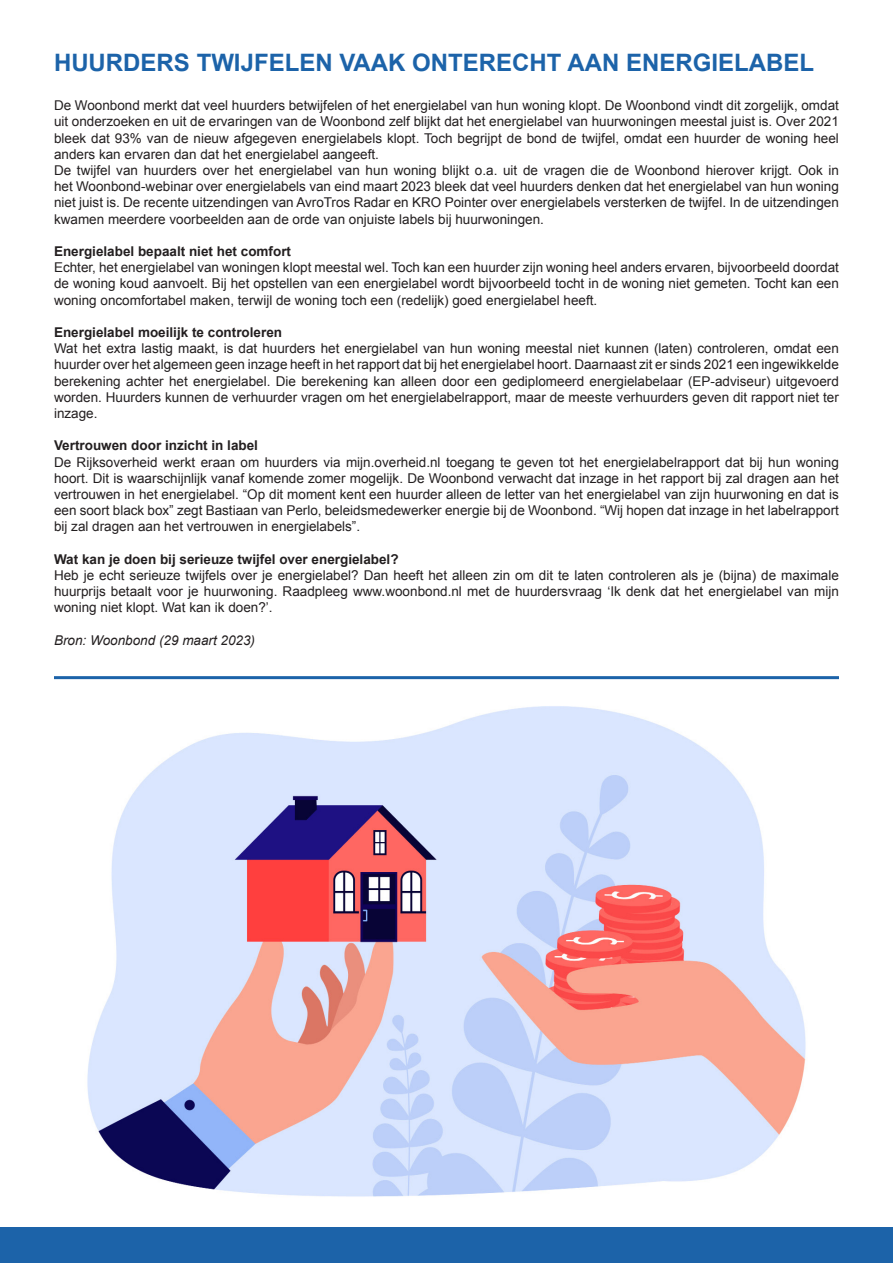
<style>
.page{position:relative;width:893px;height:1263px;background:#fff}
.page>*{position:absolute;margin:0;border:0;box-sizing:border-box;transform-origin:0 0}
.t1{font:700 24px "Arial";color:#1c63a9}
.t2{font:13.5px/16.2px "Arial";color:#231f20;text-align:justify}
.t3{font:700 13.5px "Arial";color:#231f20}
.t4{font:italic 13.5px "Arial";color:#231f20}
</style>
<div class="page">
<img style="left:87px;top:706px;width:719px;height:491px">
<hr style="left:54px;top:676px;width:785px;height:3px;background:#1c63a9">
<div style="left:0;top:1227px;width:893px;height:36px;background:#1c63a9"></div>
<h1 class="t1" style="left:54px;top:47px;width:762px">HUURDERS TWIJFELEN VAAK ONTERECHT AAN ENERGIELABEL</h1>
<p class="t2" style="left:54px;top:97px;width:786px;text-align:left">De Woonbond merkt dat veel huurders betwijfelen of het energielabel van hun woning klopt. De Woonbond vindt dit zorgelijk, omdat uit onderzoeken en uit de ervaringen van de Woonbond zelf blijkt dat het energielabel van huurwoningen meestal juist is. Over 2021 bleek dat 93% van de nieuw afgegeven energielabels klopt. Toch begrijpt de bond de twijfel, omdat een huurder de woning heel anders kan ervaren dan dat het energielabel aangeeft.<br>De twijfel van huurders over het energielabel van hun woning blijkt o.a. uit de vragen die de Woonbond hierover krijgt. Ook in het Woonbond-webinar over energielabels van eind maart 2023 bleek dat veel huurders denken dat het energielabel van hun woning niet juist is. De recente uitzendingen van AvroTros Radar en KRO Pointer over energielabels versterken de twijfel. In de uitzendingen kwamen meerdere voorbeelden aan de orde van onjuiste labels bij huurwoningen.</p>
<p class="t3" style="left:54px;top:242px;width:239px">Energielabel bepaalt niet het comfort</p>
<p class="t2" style="left:54px;top:259px;width:786px">Echter, het energielabel van woningen klopt meestal wel. Toch kan een huurder zijn woning heel anders ervaren, bijvoorbeeld doordat de woning koud aanvoelt. Bij het opstellen van een energielabel wordt bijvoorbeeld tocht in de woning niet gemeten. Tocht kan een woning oncomfortabel maken, terwijl de woning toch een (redelijk) goed energielabel heeft.</p>
<p class="t3" style="left:54px;top:323px;width:230px">Energielabel moeilijk te controleren</p>
<p class="t2" style="left:54px;top:340px;width:786px">Wat het extra lastig maakt, is dat huurders het energielabel van hun woning meestal niet kunnen (laten) controleren, omdat een huurder over het algemeen geen inzage heeft in het rapport dat bij het energielabel hoort. Daarnaast zit er sinds 2021 een ingewikkelde berekening achter het energielabel. Die berekening kan alleen door een gediplomeerd energielabelaar (EP-adviseur) uitgevoerd worden. Huurders kunnen de verhuurder vragen om het energielabelrapport, maar de meeste verhuurders geven dit rapport niet ter inzage.</p>
<p class="t3" style="left:54px;top:437px;width:206px">Vertrouwen door inzicht in label</p>
<p class="t2" style="left:54px;top:454px;width:786px">De Rijksoverheid werkt eraan om huurders via mijn.overheid.nl toegang te geven tot het energielabelrapport dat bij hun woning hoort. Dit is waarschijnlijk vanaf komende zomer mogelijk. De Woonbond verwacht dat inzage in het rapport bij zal dragen aan het vertrouwen in het energielabel. “Op dit moment kent een huurder alleen de letter van het energielabel van zijn huurwoning en dat is een soort black box” zegt Bastiaan van Perlo, beleidsmedewerker energie bij de Woonbond. “Wij hopen dat inzage in het labelrapport bij zal dragen aan het vertrouwen in energielabels”.</p>
<p class="t3" style="left:54px;top:550px;width:346px">Wat kan je doen bij serieuze twijfel over energielabel?</p>
<p class="t2" style="left:54px;top:567px;width:786px">Heb je echt serieuze twijfels over je energielabel? Dan heeft het alleen zin om dit te laten controleren als je (bijna) de maximale huurprijs betaalt voor je huurwoning. Raadpleeg www.woonbond.nl met de huurdersvraag ‘Ik denk dat het energielabel van mijn woning niet klopt. Wat kan ik doen?’.</p>
<p class="t4" style="left:54px;top:631px;width:203px">Bron: Woonbond (29 maart 2023)</p>
</div>
